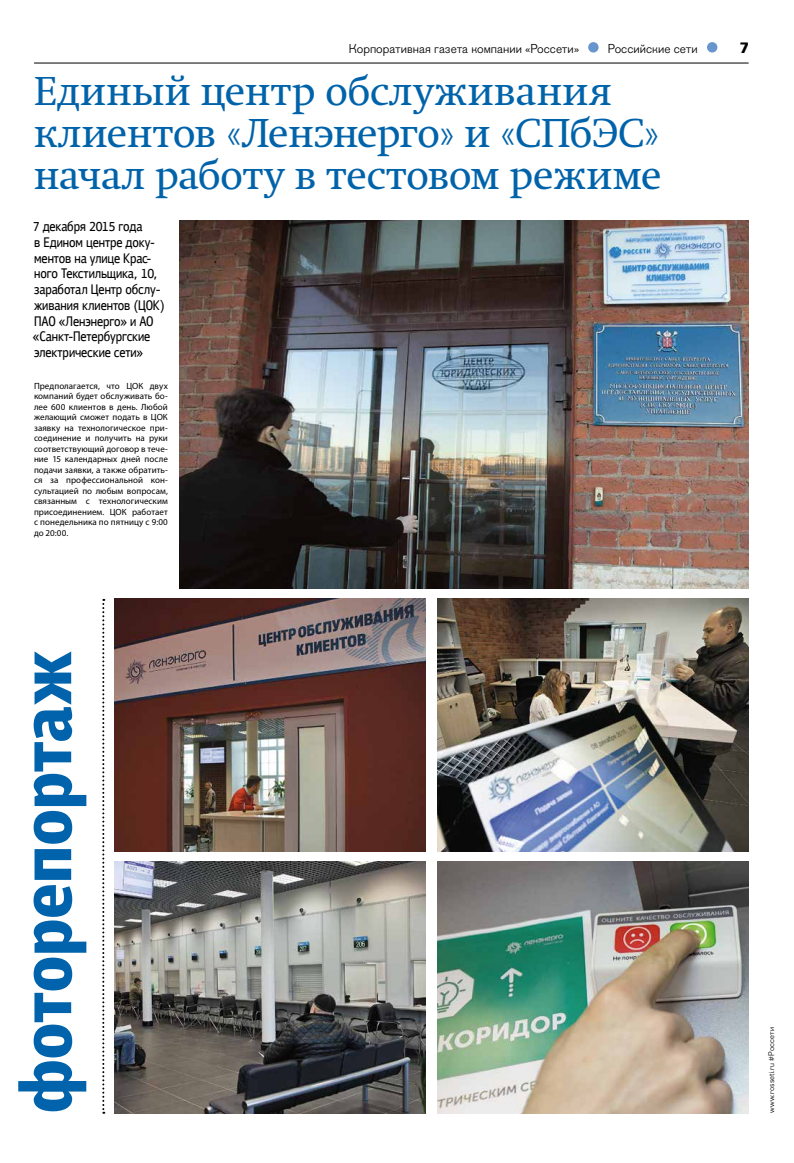
<style>
.page{position:relative;width:794px;height:1163px;background:#fff}
.page>*{position:absolute;margin:0;border:0;box-sizing:border-box;transform-origin:0 0}
.t1{font:40px/42px "Swift C";color:#0063aa}
.t2{font:15px "Free Set Bold C";color:#000}
.t3{font:12.6px "Figgins Sans";letter-spacing:-.005em;color:#000}
.t4{font:9px/10.5px "Myriad Pro";letter-spacing:.005em;color:#000;text-align:justify}
.t5{font:8px "Figgins Sans";letter-spacing:.015em;color:#000}
</style>
<div class="page">
<div style="left:588px;top:42px;width:10px;height:10px;background:#6995ce;border-radius:50%"></div>
<div style="left:707px;top:42px;width:10px;height:10px;background:#6995ce;border-radius:50%"></div>
<hr style="left:34px;top:63px;width:714px;height:1px;background:#000">
<svg style="left:102px;top:598px;width:2px;height:515px"></svg>
<img style="left:179px;top:220px;width:569px;height:368px">
<img style="left:115px;top:861px;width:311px;height:252px">
<img style="left:115px;top:598px;width:311px;height:252px">
<img style="left:437px;top:598px;width:311px;height:252px">
<img style="left:437px;top:861px;width:311px;height:252px">
<h3 class="t3" style="left:349px;top:41px;width:232px">Корпоративная газета компании «Россети»</h3>
<h3 class="t3" style="left:608px;top:41px;width:91px">Российские сети</h3>
<h2 class="t2" style="left:740px;top:39px;width:11px">7</h2>
<h1 class="t1" style="left:34px;top:70px;width:629px">Единый центр обслуживания клиентов «Ленэнерго» и «СПбЭС» начал работу в тестовом режиме</h1>
<p class="t4" style="left:34px;top:380px;width:135px">Предполагается, что ЦОК двух компаний будет обслуживать бо&shy;лее 600 клиентов в день. Любой желающий сможет подать в ЦОК заявку на технологическое при&shy;соединение и получить на руки соответствующий договор в тече&shy;ние 15 календарных дней после подачи заявки, а также обратить&shy;ся за профессиональной кон&shy;сультацией по любым вопросам, связанным с технологическим присоединением. ЦОК работает с понедельника по пятницу с 9:00 до 20:00.</p>
<p class="t5" style="left:766px;top:1112px;width:87px;rotate:-90deg">www.rosseti.ru #Россети</p>
</div>
